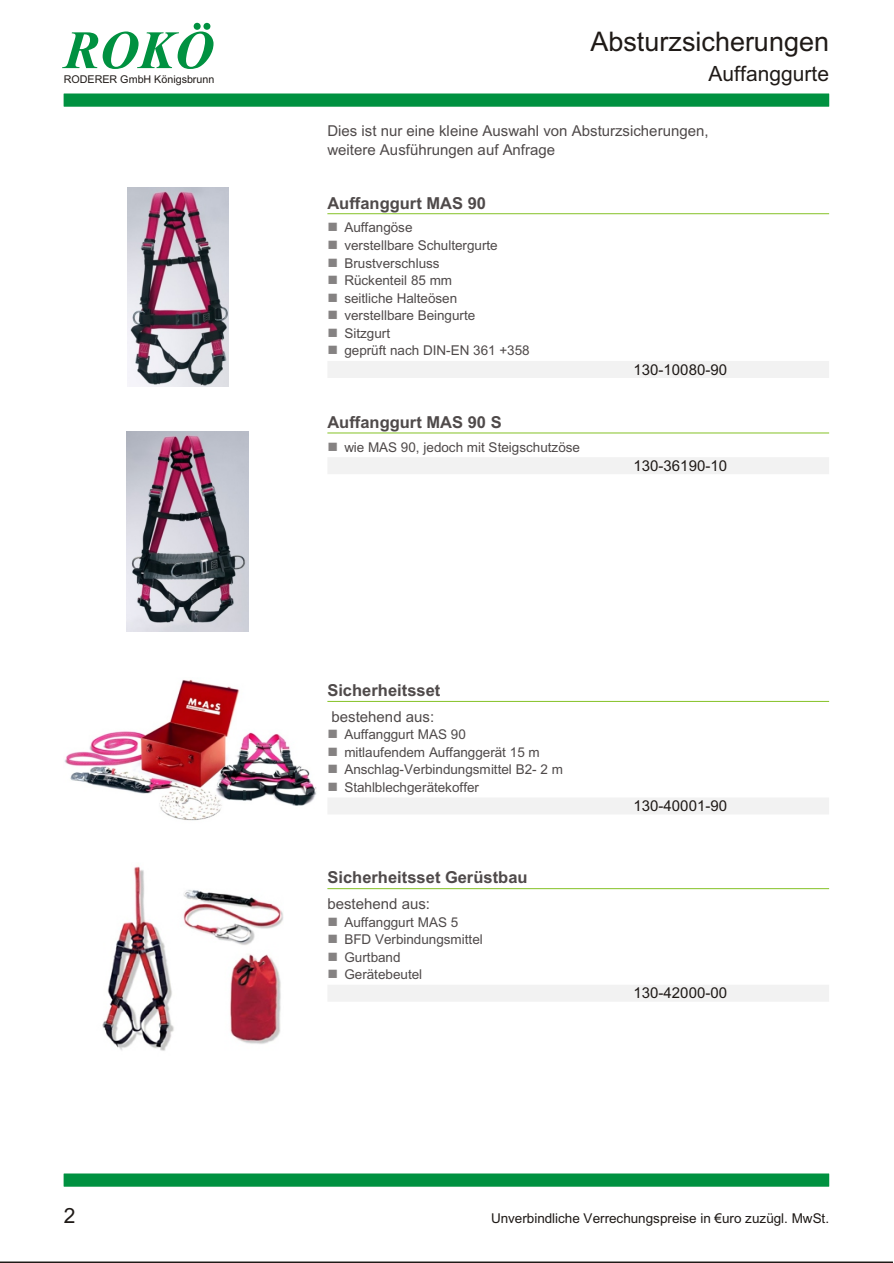
<style>
.page{position:relative;width:894px;height:1263px;background:#fff}
.page>*{position:absolute;margin:0;border:0;box-sizing:border-box;transform-origin:0 0}
.t1{font:italic 700 54px "Times New Roman";color:#009140}
.t2{font:27px "Arial";color:#1f1a17}
.t3{font:21px "Arial";color:#1f1a17}
.t4{font:700 16.5px "Arial";color:#4f4a4a}
.t5{font:15px/19.2px "Arial";color:#4f4a4a}
.t6{font:15px "Arial";color:#1f1a17}
.t7{font:13.5px "Arial";letter-spacing:-.005em;color:#4f4a4a}
.t8{font:13.5px "Arial";letter-spacing:-.005em;color:#1f1a17}
.t9{font:10.8px "Arial";color:#1f1a17}
.s1{color:#858282}
</style>
<div class="page">
<hr style="left:327px;top:213px;width:502px;height:1px;background:#85c226">
<div style="left:327px;top:361px;width:502px;height:17px;background:#f2f2f2"></div>
<hr style="left:327px;top:433px;width:502px;height:1px;background:#85c226">
<div style="left:327px;top:457px;width:502px;height:17px;background:#f2f2f2"></div>
<hr style="left:327px;top:701px;width:502px;height:1px;background:#85c226">
<div style="left:327px;top:797px;width:502px;height:17px;background:#f2f2f2"></div>
<hr style="left:327px;top:888px;width:502px;height:1px;background:#85c226">
<div style="left:327px;top:985px;width:502px;height:17px;background:#f2f2f2"></div>
<hr style="left:0;top:1262px;width:893px;height:1px;background:#1f1a17">
<div style="left:64px;top:1174px;width:765px;height:12px;background:#009140"></div>
<div style="left:64px;top:94px;width:765px;height:12px;background:#009140"></div>
<img style="left:128px;top:187px;width:100px;height:199px">
<img style="left:126px;top:431px;width:122px;height:201px">
<img style="left:64px;top:679px;width:253px;height:142px">
<img style="left:102px;top:866px;width:181px;height:185px">
<h1 class="t1" style="left:64px;top:32px;width:151px">ROKÖ</h1>
<h2 class="t2" style="left:590px;top:32px;width:240px">Absturzsicherungen</h2>
<p class="t9" style="left:64px;top:75px;width:152px">RODERER GmbH Königsbrunn</p>
<h3 class="t3" style="left:709px;top:66px;width:122px">Auffanggurte</h3>
<p class="t5" style="left:327px;top:123px;width:383px">Dies ist nur eine kleine Auswahl von Absturzsicherungen, weitere Ausführungen auf Anfrage</p>
<p class="t4" style="left:327px;top:196px;width:160px">Auffanggurt MAS 90</p>
<p class="t7" style="left:327px;top:223px;width:87px"><span class="s1">■</span> Auf fang öse</p>
<p class="t7" style="left:327px;top:240px;width:172px"><span class="s1">■</span> ver stell ba re Schul ter gur te</p>
<p class="t7" style="left:327px;top:258px;width:114px"><span class="s1">■</span> Brust ver schluss</p>
<p class="t7" style="left:327px;top:275px;width:126px"><span class="s1">■</span> Rü cken teil 85 mm</p>
<p class="t7" style="left:327px;top:293px;width:131px"><span class="s1">■</span> seit li che Hal teö sen</p>
<p class="t7" style="left:327px;top:311px;width:149px"><span class="s1">■</span> ver stell ba re Bein gur te</p>
<p class="t7" style="left:327px;top:328px;width:64px"><span class="s1">■</span> Sitz gurt</p>
<p class="t7" style="left:327px;top:346px;width:204px"><span class="s1">■</span> ge prüft nach DIN-EN 361 +358</p>
<p class="t6" style="left:634px;top:364px;width:95px">130-10080-90</p>
<p class="t4" style="left:327px;top:416px;width:176px">Auffanggurt MAS 90 S</p>
<p class="t7" style="left:327px;top:442px;width:254px"><span class="s1">■</span> wie MAS 90, je doch mit Steig schutzöse</p>
<p class="t6" style="left:634px;top:460px;width:95px">130-36190-10</p>
<p class="t4" style="left:327px;top:684px;width:115px">Sicherheitsset</p>
<p class="t5" style="left:332px;top:708px;width:104px">bestehend aus:</p>
<p class="t7" style="left:327px;top:729px;width:140px"><span class="s1">■</span> Auf fang gurt MAS 90</p>
<p class="t7" style="left:327px;top:747px;width:214px"><span class="s1">■</span> mit lau fen dem Auf fang ge rät 15 m</p>
<p class="t7" style="left:327px;top:765px;width:237px"><span class="s1">■</span> An schlag-Ver bin dungs mit tel B2- 2 m</p>
<p class="t7" style="left:327px;top:782px;width:153px"><span class="s1">■</span> Stahl blech ge rä te kof fer</p>
<p class="t4" style="left:327px;top:871px;width:202px">Sicherheitsset Gerüstbau</p>
<p class="t5" style="left:327px;top:895px;width:104px">bestehend aus:</p>
<p class="t7" style="left:327px;top:917px;width:132px"><span class="s1">■</span> Auf fang gurt MAS 5</p>
<p class="t7" style="left:327px;top:934px;width:157px"><span class="s1">■</span> BFD Ver bin dungs mit tel</p>
<p class="t7" style="left:327px;top:952px;width:75px"><span class="s1">■</span> Gurt band</p>
<p class="t7" style="left:327px;top:969px;width:96px"><span class="s1">■</span> Ge rä te beu tel</p>
<p class="t6" style="left:634px;top:800px;width:95px">130-40001-90</p>
<p class="t6" style="left:634px;top:987px;width:95px">130-42000-00</p>
<h3 class="t3" style="left:64px;top:1208px;width:13px">2</h3>
<p class="t8" style="left:491px;top:1213px;width:340px">Unverbindliche Verrechungspreise in €uro zuzügl. MwSt.</p>
</div>
